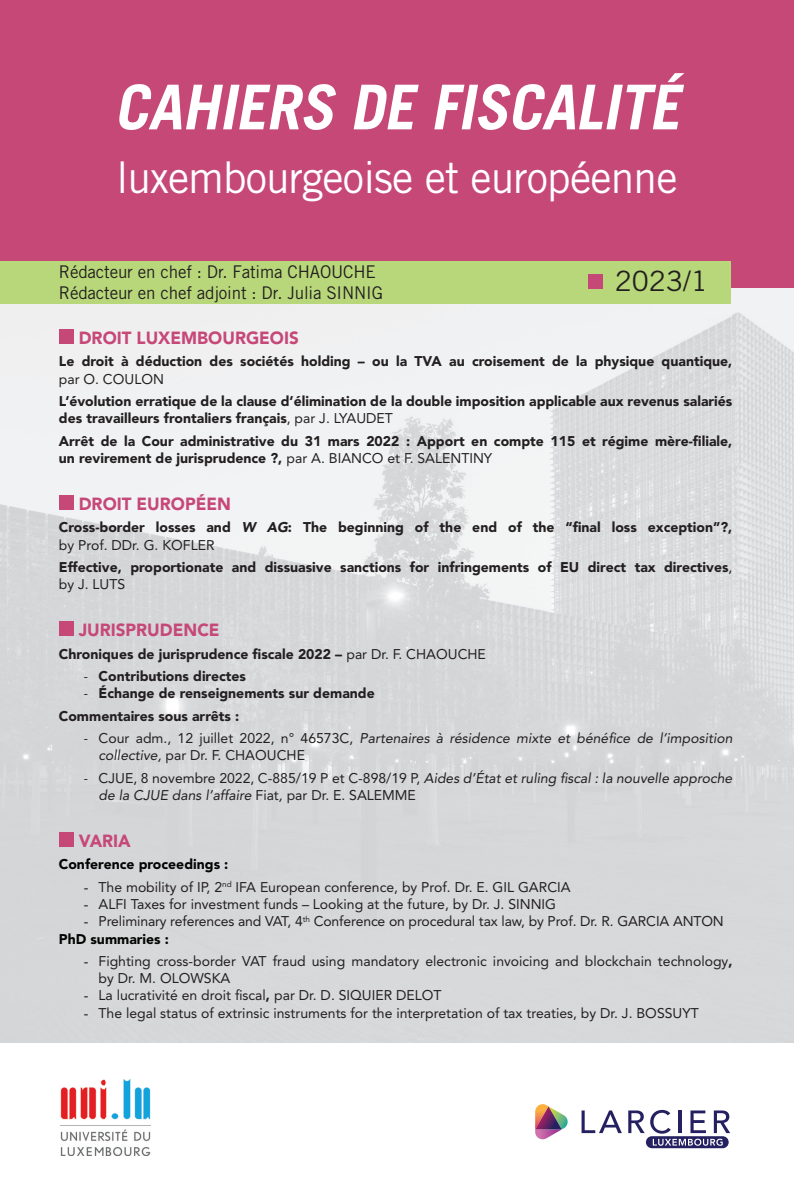
<style>
.page{position:relative;width:794px;height:1191px;background:#fff}
.page>*{position:absolute;margin:0;border:0;box-sizing:border-box;transform-origin:0 0}
.t1{font:italic 700 61.77px "Trade Gothic LT Std";color:#fff}
.t2{font:43.75px "Trade Gothic LT Std";letter-spacing:-.02em;color:#fff}
.t3{font:28px "Trade Gothic LT Std";color:#231f20}
.t4{font:17.5px/21px "Trade Gothic LT Std";letter-spacing:-.01em;color:#231f20}
.t5{font:900 17.5px "Avenir LT Std";color:#c64877}
.t6{font:900 14px/17.3px "Avenir LT Std";color:#231f20}
.t7{font:14px/17.3px "Avenir LT Std";color:#231f20}
.t8{font:italic 14px/17.3px "Avenir LT Std";color:#231f20}
.t9{font:900 14px "Avenir LT Std";color:#040503}
.s1{font-weight:400}
.s2{font-style:italic}
.s3{font-family:"Calibri";font-weight:400}
.s4{font-family:"Calibri";font-style:normal}
.s5{font-style:normal}
.s6{font-family:"Times New Roman"}
.s7{font-weight:900;color:#040503}
.s8{font-weight:900}
</style>
<div class="page">
<svg style="left:581px;top:1110px;width:41px;height:23px"></svg>
<svg style="left:628px;top:1110px;width:16px;height:23px"></svg>
<svg style="left:535px;top:1104px;width:33px;height:36px"></svg>
<svg style="left:646px;top:1136px;width:82px;height:12px"></svg>
<svg style="left:650px;top:1110px;width:80px;height:35px"></svg>
<img style="left:0;top:288px;width:794px;height:754px">
<div style="left:0;top:0;width:794px;height:288px;background:#c64877"></div>
<img style="left:60px;top:1079px;width:91px;height:76px">
<div style="left:0;top:261px;width:730px;height:42px;background:#b8d77a"></div>
<div style="left:588px;top:274px;width:15px;height:15px;background:#c64877"></div>
<div style="left:59px;top:329px;width:15px;height:15px;background:#c64877"></div>
<div style="left:59px;top:495px;width:15px;height:15px;background:#c64877"></div>
<div style="left:59px;top:621px;width:15px;height:15px;background:#c64877"></div>
<div style="left:59px;top:832px;width:15px;height:15px;background:#c64877"></div>
<h1 class="t1" style="left:114px;top:69px;width:580px">CAHIERS DE FISCALITÉ</h1>
<h2 class="t2" style="left:116px;top:151px;width:562px">luxembourgeoise et européenne</h2>
<p class="t4" style="left:59px;top:261px;width:326px">Rédacteur en chef : Dr. Fatima CHAOUCHE<br>Rédacteur en chef adjoint : Dr. Julia SINNIG</p>
<p class="t5" style="left:79px;top:327px;width:221px">DROIT LUXEMBOURGEOIS</p>
<p class="t6" style="left:59px;top:353px;width:675px">Le droit à déduction des sociétés holding – ou la TVA au croisement de la physique quantique,</p>
<p class="t7" style="left:59px;top:370px;width:107px">par O. COULON</p>
<p class="t6" style="left:59px;top:392px;width:675px">L’évolution erratique de la clause d’élimination de la double imposition applicable aux revenus salariés des travailleurs frontaliers français<span class="s1">, par J. LYAUDET</span></p>
<p class="t6" style="left:59px;top:432px;width:675px">Arrêt de la Cour administrative du 31 mars 2022 : Apport en compte 115 et régime mère-filiale, un revirement de jurisprudence ?, <span class="s1">par A. BIANCO et F. SALENTINY</span></p>
<p class="t5" style="left:79px;top:493px;width:154px">DROIT EUROPÉEN</p>
<p class="t6" style="left:59px;top:519px;width:675px">Cross-border losses and <span class="s2">W AG</span>: The beginning of the end of the “final loss exception”?, <span class="s1">by Prof. DDr. G. KOFLER</span></p>
<p class="t6" style="left:59px;top:558px;width:675px">Effective, proportionate and dissuasive sanctions for infringements of EU direct tax directives<span class="s1">, by J. LUTS</span></p>
<p class="t5" style="left:79px;top:619px;width:142px">JURISPRUDENCE</p>
<p class="t6" style="left:59px;top:645px;width:428px">Chroniques de jurisprudence fiscale 2022 – <span class="s1">par Dr. F. CHAOUCHE</span></p>
<p class="t6" style="left:84px;top:667px;width:164px"><span class="s3">-</span> Contributions directes</p>
<p class="t6" style="left:59px;top:682px;width:317px;line-height:22.2px;text-indent:25px"><span class="s3">-</span> Échange de renseignements sur demande<br>Commentaires sous arrêt s :</p>
<p class="t8" style="left:99px;top:729px;width:635px;text-indent:-15px"><span class="s4">-</span> <span class="s5">Cour adm., 12 juillet 2022, n° 46573C,</span> Partenaires à résidence mixte et bénéfice de l’imposition collective, <span class="s5">par Dr. F. CHAOUCHE</span></p>
<p class="t8" style="left:99px;top:769px;width:635px;text-indent:-15px"><span class="s4">-</span> <span class="s5">CJUE, 8 novembre 2022, C-885/19 P et C-898/19 P,</span> Aides d’État et ruling fiscal : la nouvelle approche de la CJUE dans l’affaire <span class="s5">Fiat</span>, <span class="s5">par Dr. E. SALEMME</span></p>
<p class="t5" style="left:79px;top:830px;width:54px">VARIA</p>
<p class="t9" style="left:59px;top:856px;width:171px">Conference proceedings :</p>
<p class="t7" style="left:84px;top:878px;width:488px"><span class="s6">-</span> The mobility of IP, 2<sup>nd</sup> IFA European conference, by Prof. Dr. E. GIL GARCIA</p>
<p class="t7" style="left:84px;top:895px;width:474px"><span class="s6">-</span> ALFI Taxes for investment funds – Looking at the future, by Dr. J. SINNIG</p>
<p class="t7" style="left:59px;top:912px;width:666px;text-indent:25px"><span class="s6">-</span> Preliminary references and VAT, 4<sup>th</sup> Conference on procedural tax law, by Prof. Dr. R. GARCIA ANTON<br><span class="s7">PhD summaries :</span></p>
<p class="t7" style="left:99px;top:952px;width:635px;text-indent:-15px"><span class="s6">-</span> Fighting cross-border VAT fraud using mandatory electronic invoicing and blockchain technology<span class="s8">, </span>by Dr. M. OLOWSKA</p>
<p class="t7" style="left:84px;top:987px;width:359px"><span class="s6">-</span> La lucrativité en droit fiscal<span class="s8">,</span> par Dr. D. SIQUIER DELOT</p>
<p class="t7" style="left:84px;top:1004px;width:616px"><span class="s6">-</span> The legal status of extrinsic instruments for the interpretation of tax treaties, by Dr. J. BOSSUYT</p>
<h3 class="t3" style="left:615px;top:264px;width:95px">2023/1</h3>
</div>
